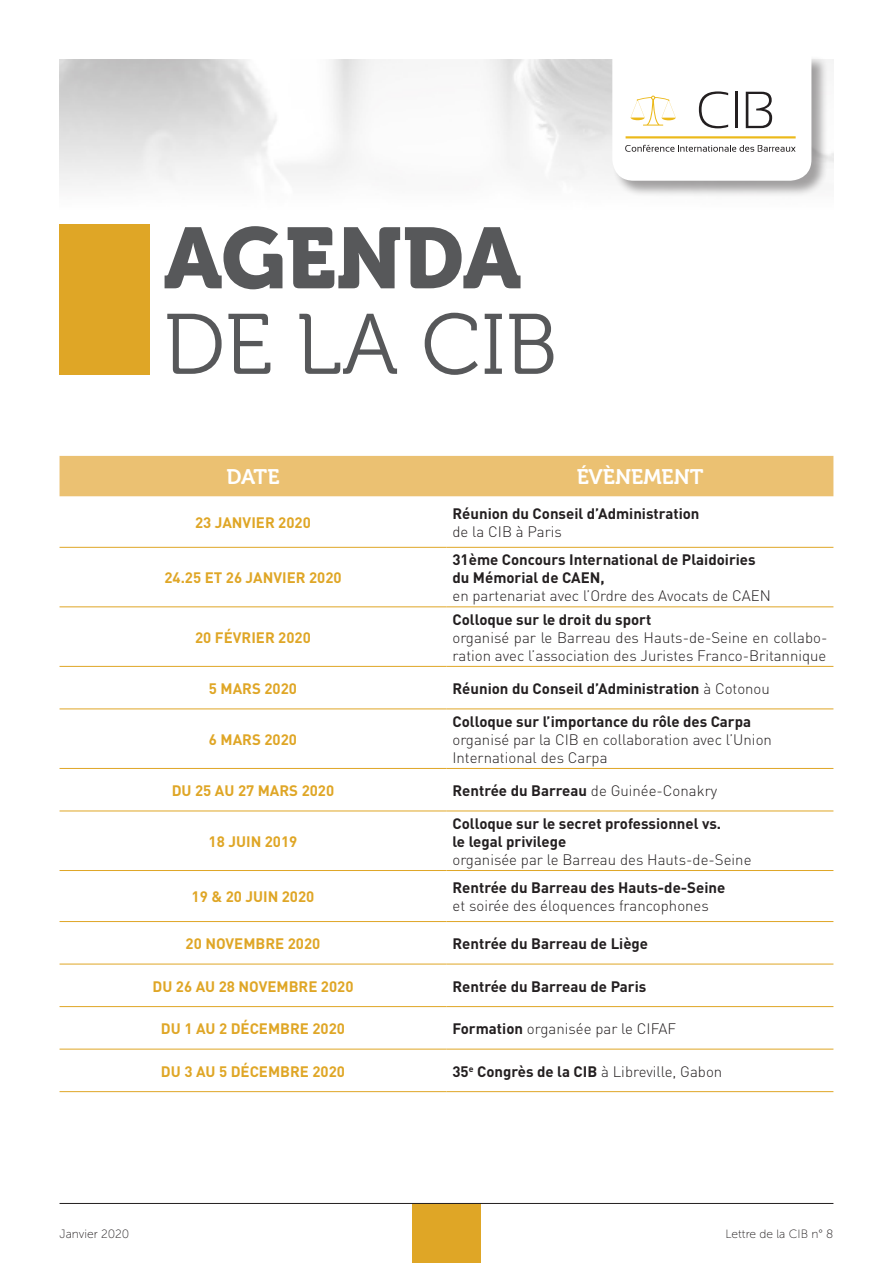
<style>
.page{position:relative;width:893px;height:1263px;background:#fff}
.page>*{position:absolute;margin:0;border:0;box-sizing:border-box;transform-origin:0 0}
.t1{font:85.5px "Museo 300";color:#57585a}
.t2{font:85.5px "Museo 900";letter-spacing:-.005em;color:#57585a}
.t3{font:21px "Museo 700";color:#fff}
.t4{font:700 15px "DIN";color:#231f20}
.t5{font:300 15px/18px "DIN";color:#231f20}
.t6{font:700 15px "DIN";color:#dfa626}
.t7{font:12px "Museo Sans 100";color:#231f20}
.s1{font-weight:300}
.s2{font-weight:700}
</style>
<div class="page">
<div style="left:412px;top:1204px;width:68px;height:59px;background:#dfa626"></div>
<div style="left:613px;top:56px;width:215px;height:142px;background:#231f20;opacity:.4"></div>
<svg style="left:612px;top:56px;width:199px;height:125px"></svg>
<hr style="left:60px;top:1203px;width:773px;height:1px;background:#231f20">
<div style="left:60px;top:224px;width:90px;height:150px;background:#dfa626"></div>
<div style="left:60px;top:456px;width:773px;height:40px;background:#ebc172"></div>
<hr style="left:60px;top:547px;width:386px;height:1px;background:#dfa626">
<hr style="left:446px;top:547px;width:387px;height:1px;background:#dfa626">
<hr style="left:60px;top:606px;width:386px;height:1px;background:#dfa626">
<hr style="left:446px;top:606px;width:387px;height:1px;background:#dfa626">
<hr style="left:60px;top:666px;width:386px;height:1px;background:#dfa626">
<hr style="left:446px;top:666px;width:387px;height:1px;background:#dfa626">
<hr style="left:60px;top:708px;width:386px;height:1px;background:#dfa626">
<hr style="left:446px;top:708px;width:387px;height:1px;background:#dfa626">
<hr style="left:60px;top:768px;width:386px;height:1px;background:#dfa626">
<hr style="left:446px;top:768px;width:387px;height:1px;background:#dfa626">
<hr style="left:60px;top:811px;width:386px;height:1px;background:#dfa626">
<hr style="left:446px;top:811px;width:387px;height:1px;background:#dfa626">
<hr style="left:60px;top:870px;width:386px;height:1px;background:#dfa626">
<hr style="left:446px;top:870px;width:387px;height:1px;background:#dfa626">
<hr style="left:60px;top:921px;width:386px;height:1px;background:#dfa626">
<hr style="left:446px;top:921px;width:387px;height:1px;background:#dfa626">
<hr style="left:60px;top:964px;width:386px;height:1px;background:#dfa626">
<hr style="left:446px;top:964px;width:387px;height:1px;background:#dfa626">
<hr style="left:60px;top:1006px;width:386px;height:1px;background:#dfa626">
<hr style="left:446px;top:1006px;width:387px;height:1px;background:#dfa626">
<hr style="left:60px;top:1049px;width:386px;height:1px;background:#dfa626">
<hr style="left:446px;top:1049px;width:387px;height:1px;background:#dfa626">
<hr style="left:60px;top:1091px;width:386px;height:1px;background:#dfa626">
<hr style="left:446px;top:1091px;width:387px;height:1px;background:#dfa626">
<p class="t2" style="left:164px;top:210px;width:359px">AGENDA</p>
<p class="t1" style="left:164px;top:298px;width:395px">DE LA CIB</p>
<p class="t3" style="left:227px;top:465px;width:54px">DATE</p>
<p class="t3" style="left:577px;top:465px;width:128px">ÉVÈNEMENT</p>
<p class="t6" style="left:195px;top:513px;width:117px">23 JANVIER 2020</p>
<p class="t4" style="left:452px;top:504px;width:249px">Réunion du Conseil d’Administration</p>
<p class="t5" style="left:452px;top:522px;width:111px">de la CIB à Paris</p>
<p class="t6" style="left:164px;top:568px;width:179px">24.25 ET 26 JANVIER 2020</p>
<p class="t6" style="left:195px;top:628px;width:117px">20 FÉVRIER 2020</p>
<p class="t4" style="left:452px;top:550px;width:305px">31ème Concours International de Plaidoiries</p>
<p class="t4" style="left:452px;top:568px;width:154px">du Mémorial de CAEN,</p>
<p class="t5" style="left:452px;top:587px;width:320px">en partenariat avec l’Ordre des Avocats de CAEN</p>
<p class="t4" style="left:452px;top:610px;width:200px">Colloque sur le droit du sport</p>
<p class="t5" style="left:452px;top:628px;width:376px">organisé par le Barreau des Hauts-de-Seine en collabo&shy;ration avec l’association des Juristes Franco-Britannique</p>
<p class="t6" style="left:209px;top:679px;width:90px">5 MARS 2020</p>
<p class="t4" style="left:452px;top:679px;width:319px">Réunion du Conseil d’Administration <span class="s1">à Cotonou</span></p>
<p class="t6" style="left:209px;top:730px;width:90px">6 MARS 2020</p>
<p class="t4" style="left:452px;top:712px;width:300px">Colloque sur l’importance du rôle des Carpa</p>
<p class="t5" style="left:452px;top:730px;width:321px">organisé par la CIB en collaboration avec l’Union</p>
<p class="t5" style="left:452px;top:748px;width:157px">International des Carpa</p>
<p class="t6" style="left:172px;top:781px;width:164px">DU 25 AU 27 MARS 2020</p>
<p class="t4" style="left:452px;top:781px;width:266px">Rentrée du Barreau <span class="s1">de Guinée-Conakry</span></p>
<p class="t6" style="left:209px;top:832px;width:90px">18 JUIN 2019</p>
<p class="t4" style="left:452px;top:814px;width:270px">Colloque sur le secret professionnel vs.</p>
<p class="t4" style="left:452px;top:832px;width:115px">le legal privilege</p>
<p class="t5" style="left:452px;top:850px;width:301px">organisée par le Barreau des Hauts-de-Seine</p>
<p class="t6" style="left:192px;top:887px;width:124px">19 &amp; 20 JUIN 2020</p>
<p class="t4" style="left:452px;top:878px;width:274px">Rentrée du Barreau des Hauts-de-Seine</p>
<p class="t5" style="left:452px;top:897px;width:258px">et soirée des éloquences francophones</p>
<p class="t6" style="left:186px;top:934px;width:136px">20 NOVEMBRE 2020</p>
<p class="t4" style="left:452px;top:934px;width:197px">Rentrée du Barreau de Liège</p>
<p class="t6" style="left:153px;top:976px;width:202px">DU 26 AU 28 NOVEMBRE 2020</p>
<p class="t4" style="left:452px;top:976px;width:195px">Rentrée du Barreau de Paris</p>
<p class="t6" style="left:161px;top:1019px;width:186px">DU 1 AU 2 DÉCEMBRE 2020</p>
<p class="t5" style="left:452px;top:1019px;width:225px"><span class="s2">Formation</span> organisée par le CIFAF</p>
<p class="t6" style="left:161px;top:1061px;width:186px">DU 3 AU 5 DÉCEMBRE 2020</p>
<p class="t5" style="left:452px;top:1062px;width:271px"><span class="s2">35</span><sup>e</sup> <span class="s2">Congrès de la CIB</span> à Libreville, Gabon</p>
<p class="t7" style="left:60px;top:1227px;width:71px">Janvier 2020</p>
<p class="t7" style="left:725px;top:1227px;width:109px">Lettre de la CIB n° 8</p>
</div>
